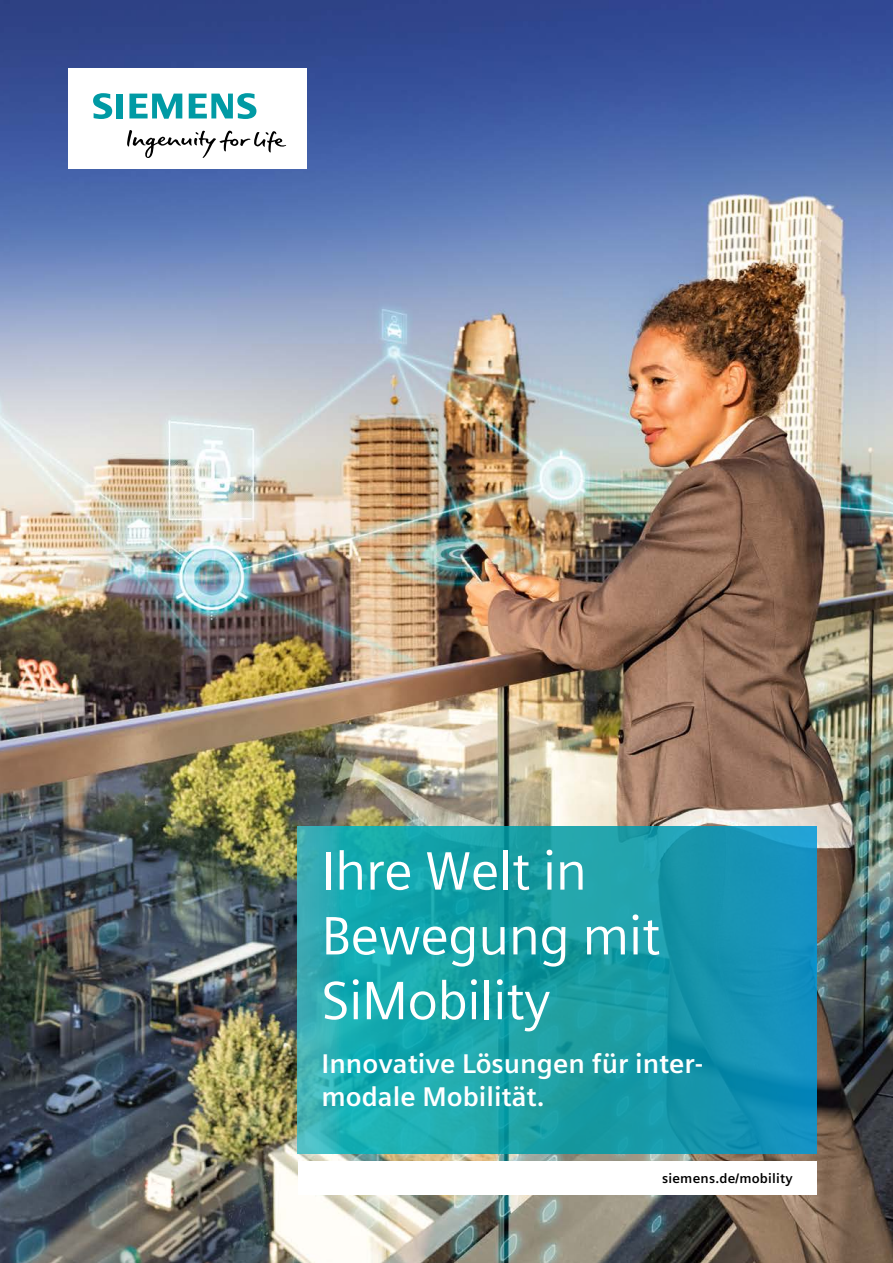
<style>
.page{position:relative;width:893px;height:1263px;background:#fff}
.page>*{position:absolute;margin:0;border:0;box-sizing:border-box;transform-origin:0 0}
._01__Headline__36pt{font:54px/64.8px "Siemens Sans Global";letter-spacing:-.01em;color:#fff}
._02__Subhead__18pt_1{font:700 27px/32.4px "Siemens Sans Global";color:#fff}
._04__URL__9pt{font:700 13.5px "Siemens Sans Global";letter-spacing:.015em;color:#000}
</style>
<div class="page">
<img style="left:0;top:0;width:893px;height:1263px">
<div style="left:68px;top:68px;width:238px;height:101px;background:#fff"></div>
<svg style="left:127px;top:130px;width:159px;height:28px"></svg>
<svg style="left:93px;top:93px;width:30px;height:26px"></svg>
<svg style="left:129px;top:94px;width:53px;height:25px"></svg>
<svg style="left:189px;top:93px;width:67px;height:26px"></svg>
<div style="left:298px;top:1162px;width:518px;height:33px;background:#fff"></div>
<svg style="left:298px;top:826px;width:518px;height:327px;background:#1a9fad"></svg>
<p class="_01__Headline__36pt" style="left:321px;top:839px;width:340px">Ihre Welt in<br>Bewegung mit<br>SiMobility</p>
<p class="_02__Subhead__18pt_1" style="left:321px;top:1048px;width:383px">Innovative Lösungen für inter&shy;modale Mobilität.</p>
<p class="_04__URL__9pt" style="left:662px;top:1168px;width:132px">siemens.de/mobility</p>
</div>
